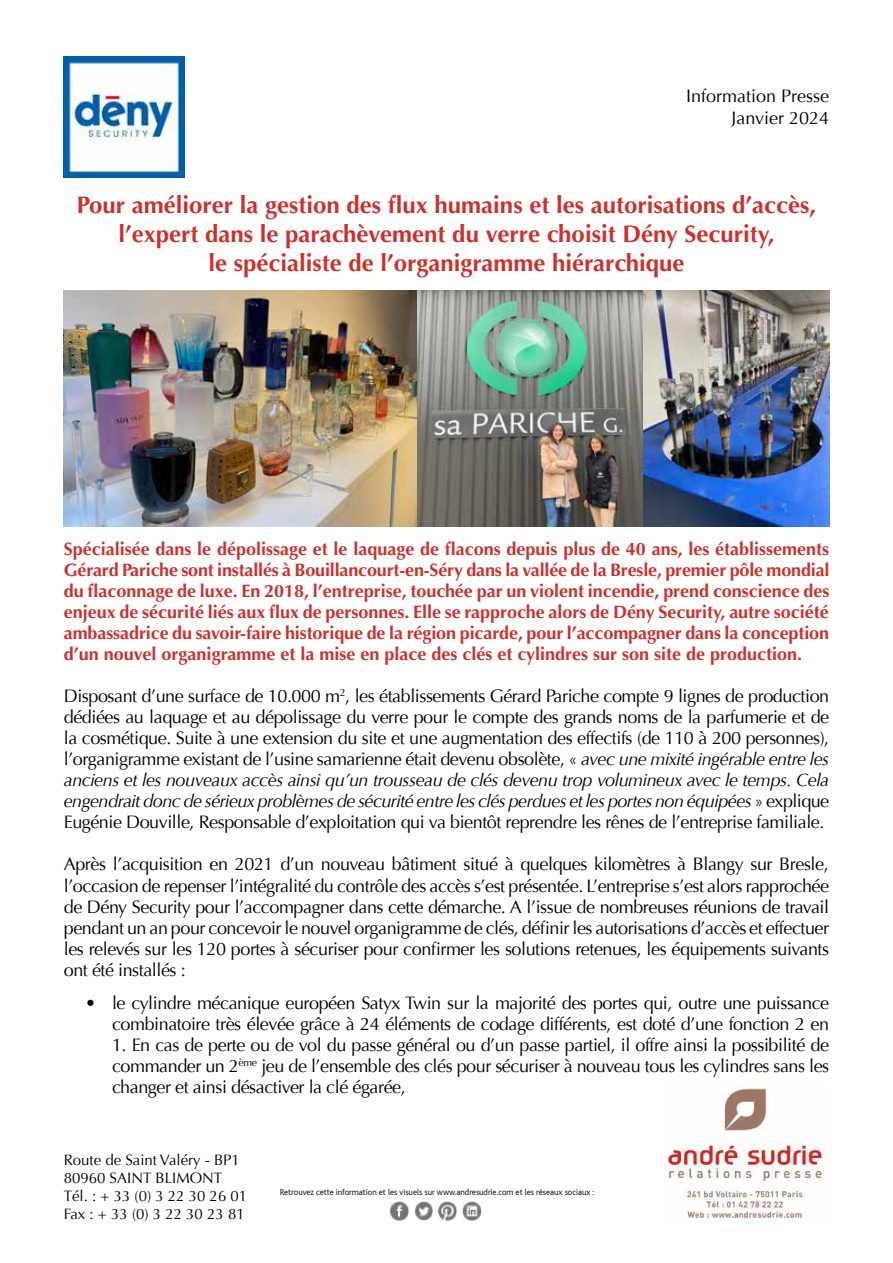
<style>
.page{position:relative;width:893px;height:1263px;background:#fff}
.page>*{position:absolute;margin:0;border:0;box-sizing:border-box;transform-origin:0 0}
.t1{font:700 24px/28.8px "Optima";color:#ce302b;text-align:center}
.t2{font:18px/21px "Optima";letter-spacing:-.025em;color:#000;text-align:justify}
.t3{font:700 18px/21px "Optima";color:#ce302b;text-align:justify}
.t4{font:18px/21.6px "Optima";color:#000;text-align:right}
.t5{font:15px/18px "Optima";color:#000}
.t6{font:300 8.85px "Bliss";letter-spacing:-.005em;color:#000}
.s1{font-style:italic}
</style>
<div class="page">
<img style="left:64px;top:56px;width:121px;height:121px">
<img style="left:389px;top:1201px;width:20px;height:19px">
<img style="left:414px;top:1201px;width:19px;height:19px">
<img style="left:438px;top:1201px;width:19px;height:19px">
<img style="left:462px;top:1201px;width:20px;height:19px">
<img style="left:664px;top:1088px;width:165px;height:135px">
<img style="left:64px;top:291px;width:765px;height:236px">
<p class="t4" style="left:686px;top:86px;width:145px">Information Presse<br>Janvier 2024</p>
<h1 class="t1" style="left:77px;top:191px;width:741px">Pour améliorer la gestion des flux humains et les autorisations d’accès, l’expert dans le parachèvement du verre choisit Dény Security,<br>le spécialiste de l’organigramme hiérarchique</h1>
<p class="t3" style="left:64px;top:539px;width:767px">Spécialisée dans le dépolissage et le laquage de flacons depuis plus de 40 ans, les établissements Gérard Pariche sont installés à Bouillancourt-en-Séry dans la vallée de la Bresle, premier pôle mondial du flaconnage de luxe. En 2018, l’entreprise, touchée par un violent incendie, prend conscience des enjeux de sécurité liés aux flux de personnes. Elle se rapproche alors de Dény Security, autre société ambassadrice du savoir-faire historique de la région picarde, pour l’accompagner dans la conception d’un nouvel organigramme et la mise en place des clés et cylindres sur son site de production.</p>
<p class="t2" style="left:64px;top:686px;width:767px">Disposant d’une surface de 10.000 m<sup>2</sup>, les établissements Gérard Pariche compte 9 lignes de production dédiées au laquage et au dépolissage du verre pour le compte des grands noms de la parfumerie et de la cosmétique. Suite à une extension du site et une augmentation des effectifs (de 110 à 200 personnes), l’organigramme existant de l’usine samarienne était devenu obsolète, « <span class="s1">avec une mixité ingérable entre les anciens et les nouveaux accès ainsi qu’un trousseau de clés devenu trop volumineux avec le temps. Cela engendrait donc de sérieux problèmes de sécurité entre les clés perdues et les portes non équipées</span> » explique Eugénie Douville, Responsable d’exploitation qui va bientôt reprendre les rênes de l’entreprise familiale.</p>
<p class="t2" style="left:64px;top:854px;width:767px">Après l’acquisition en 2021 d’un nouveau bâtiment situé à quelques kilomètres à Blangy sur Bresle, l’occasion de repenser l’intégralité du contrôle des accès s’est présentée. L’entreprise s’est alors rapprochée de Dény Security pour l’accompagner dans cette démarche. A l’issue de nombreuses réunions de travail pendant un an pour concevoir le nouvel organigramme de clés, définir les autorisations d’accès et effectuer les relevés sur les 120 portes à sécuriser pour confirmer les solutions retenues, les équipements suivants ont été installés :</p>
<p class="t2" style="left:85px;top:993px;width:746px;text-align:right">• le cylindre mécanique européen Satyx Twin sur la majorité des portes qui, outre une puissance combinatoire très élevée grâce à 24 éléments de codage différents, est doté d’une fonction 2 en</p>
<p class="t2" style="left:112px;top:1035px;width:719px">1. En cas de perte ou de vol du passe général ou d’un passe partiel, il offre ainsi la possibilité de commander un 2<sup>ème</sup> jeu de l’ensemble des clés pour sécuriser à nouveau tous les cylindres sans les changer et ainsi désactiver la clé égarée,</p>
<p class="t5" style="left:64px;top:1151px;width:185px">Route de Saint Valéry - BP1<br>80960 SAINT BLIMONT<br>Tél. : + 33 (0) 3 22 30 26 01<br>Fax : + 33 (0) 3 22 30 23 81</p>
<p class="t6" style="left:280px;top:1188px;width:316px">Retrouvez cette information et les visuels sur www.andresudrie.com et les réseaux sociaux :</p>
</div>
